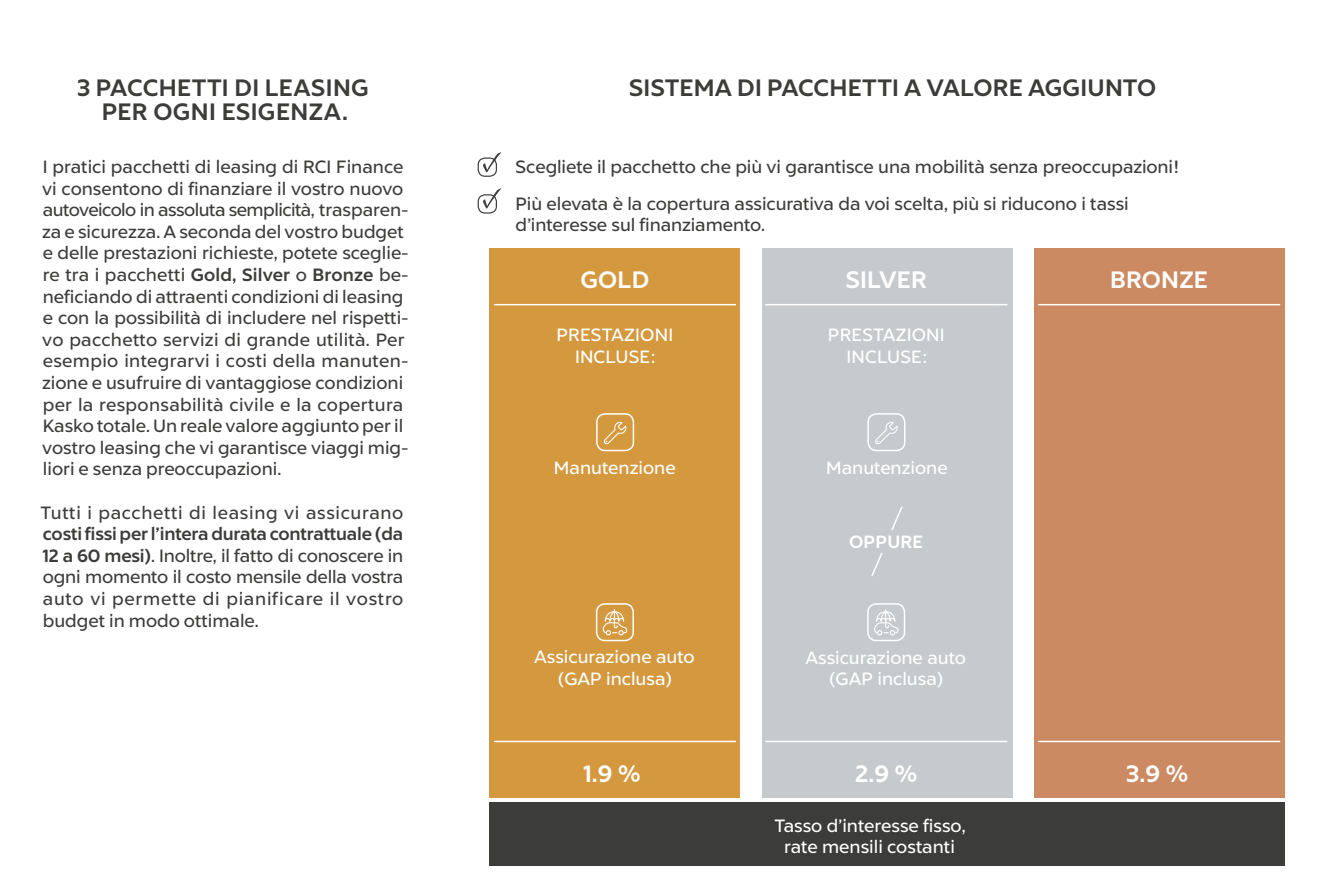
<style>
.page{position:relative;width:1327px;height:893px;background:#fff}
.page>*{position:absolute;margin:0;border:0;box-sizing:border-box;transform-origin:0 0}
.t1{font:700 24px/24px "RCI";letter-spacing:.01em;color:#3c3c3b;text-align:center}
.t2{font:700 24px "RCI";letter-spacing:.01em;color:#fff}
.t3{font:18px/21.6px "RCI";color:#3c3c3b}
.t4{font:18px/21.6px "RCI";color:#fff;text-align:center}
.t5{font:18px "RCI";letter-spacing:.035em;color:#3c3c3b}
.t6{font:700 18px "RCI";letter-spacing:.01em;color:#fff}
.s1{font-weight:700}
</style>
<div class="page">
<div style="left:478px;top:157px;width:19px;height:20px;border:1px solid #3c3c3b;border-radius:7px"></div>
<svg style="left:483px;top:152px;width:18px;height:20px"></svg>
<div style="left:478px;top:194px;width:19px;height:20px;border:1px solid #3c3c3b;border-radius:7px"></div>
<svg style="left:483px;top:188px;width:18px;height:21px"></svg>
<div style="left:761px;top:248px;width:251px;height:550px;background:#c6cacc"></div>
<div style="left:1033px;top:248px;width:251px;height:550px;background:#cb8a61"></div>
<div style="left:489px;top:802px;width:795px;height:64px;background:#3c3c3b"></div>
<div style="left:489px;top:248px;width:251px;height:550px;background:#d4983f"></div>
<svg style="left:602px;top:609px;width:25px;height:26px"></svg>
<div style="left:596px;top:603px;width:38px;height:38px;border:1px solid #fff;border-radius:8px"></div>
<svg style="left:874px;top:609px;width:24px;height:26px"></svg>
<div style="left:867px;top:603px;width:38px;height:38px;border:1px solid #fff;border-radius:8px"></div>
<hr style="left:494px;top:741px;width:241px;height:1px;background:#fff">
<hr style="left:766px;top:741px;width:240px;height:1px;background:#fff">
<hr style="left:1038px;top:741px;width:241px;height:1px;background:#fff">
<hr style="left:494px;top:304px;width:241px;height:1px;background:#fff">
<hr style="left:766px;top:304px;width:240px;height:1px;background:#fff">
<hr style="left:1038px;top:304px;width:241px;height:1px;background:#fff">
<svg style="left:604px;top:421px;width:23px;height:23px"></svg>
<div style="left:596px;top:413px;width:38px;height:38px;border:1px solid #fff;border-radius:8px"></div>
<svg style="left:875px;top:422px;width:23px;height:22px"></svg>
<div style="left:867px;top:413px;width:38px;height:38px;border:1px solid #fff;border-radius:8px"></div>
<svg style="left:871px;top:506px;width:32px;height:70px"></svg>
<div style="left:822px;top:530px;width:129px;height:23px;background:#c6cacc"></div>
<h1 class="t1" style="left:77px;top:76px;width:293px">3 PACCHETTI DI LEASING<br>PER OGNI ESIGENZA.</h1>
<p class="t3" style="left:42px;top:156px;width:368px">I pratici pacchetti di leasing di RCI Finance vi consentono di finanziare il vostro nuovo autoveicolo in assoluta semplicità, trasparen&shy;za e sicurezza. A seconda del vostro budget e delle prestazioni richieste, potete sceglie&shy;re tra i pacchetti <span class="s1">Gold, Silver</span> o <span class="s1">Bronze</span> be&shy;neficiando di attraenti condizioni di leasing e con la possibilità di includere nel rispetti&shy;vo pacchetto servizi di grande utilità. Per esempio integrarvi i costi della manuten&shy;zione e usufruire di vantaggiose condizioni per la responsabilità civile e la copertura Kasko totale. Un reale valore aggiunto per il vostro leasing che vi garantisce viaggi mig&shy;liori e senza preoccupazioni.</p>
<p class="t5" style="left:41px;top:501px;width:364px">Tutti i pacchetti di leasing vi assicurano</p>
<p class="t3" style="left:42px;top:523px;width:363px;text-align:justify"><span class="s1">costi fissi per l’intera durata contrattuale (da 12 a 60 mesi)</span>. Inoltre, il fatto di conoscere in ogni momento il costo mensile della vostra auto vi permette di pianificare il vostro budget in modo ottimale.</p>
<h1 class="t1" style="left:629px;top:76px;width:528px">SISTEMA DI PACCHETTI A VALORE AGGIUNTO</h1>
<p class="t3" style="left:515px;top:149px;width:665px;line-height:36.6px">Scegliete il pacchetto che più vi garantisce una mobilità senza preoccupazioni!<br>Più elevata è la copertura assicurativa da voi scelta, più si riducono i tassi</p>
<p class="t3" style="left:515px;top:214px;width:251px">d’interesse sul finanziamento.</p>
<h1 class="t2" style="left:580px;top:265px;width:70px">GOLD</h1>
<h1 class="t2" style="left:846px;top:265px;width:83px">SILVER</h1>
<p class="t4" style="left:556px;top:324px;width:118px">PRESTAZIONI<br>INCLUSE:</p>
<p class="t4" style="left:828px;top:324px;width:118px">PRESTAZIONI<br>INCLUSE:</p>
<p class="t4" style="left:554px;top:457px;width:123px">Manutenzione</p>
<p class="t4" style="left:826px;top:457px;width:123px">Manutenzione</p>
<p class="t6" style="left:849px;top:531px;width:75px">OPPURE</p>
<p class="t4" style="left:534px;top:646px;width:162px">Assicurazione auto (GAP inclusa)</p>
<p class="t4" style="left:805px;top:646px;width:162px">Assicurazione auto (GAP inclusa)</p>
<h1 class="t2" style="left:583px;top:758px;width:59px">1.9 %</h1>
<h1 class="t2" style="left:855px;top:758px;width:63px">2.9 %</h1>
<p class="t4" style="left:774px;top:815px;width:193px">Tasso d’interesse fisso, rate mensili costanti</p>
<h1 class="t2" style="left:1110px;top:265px;width:99px">BRONZE</h1>
<h1 class="t2" style="left:1126px;top:758px;width:63px">3.9 %</h1>
</div>
